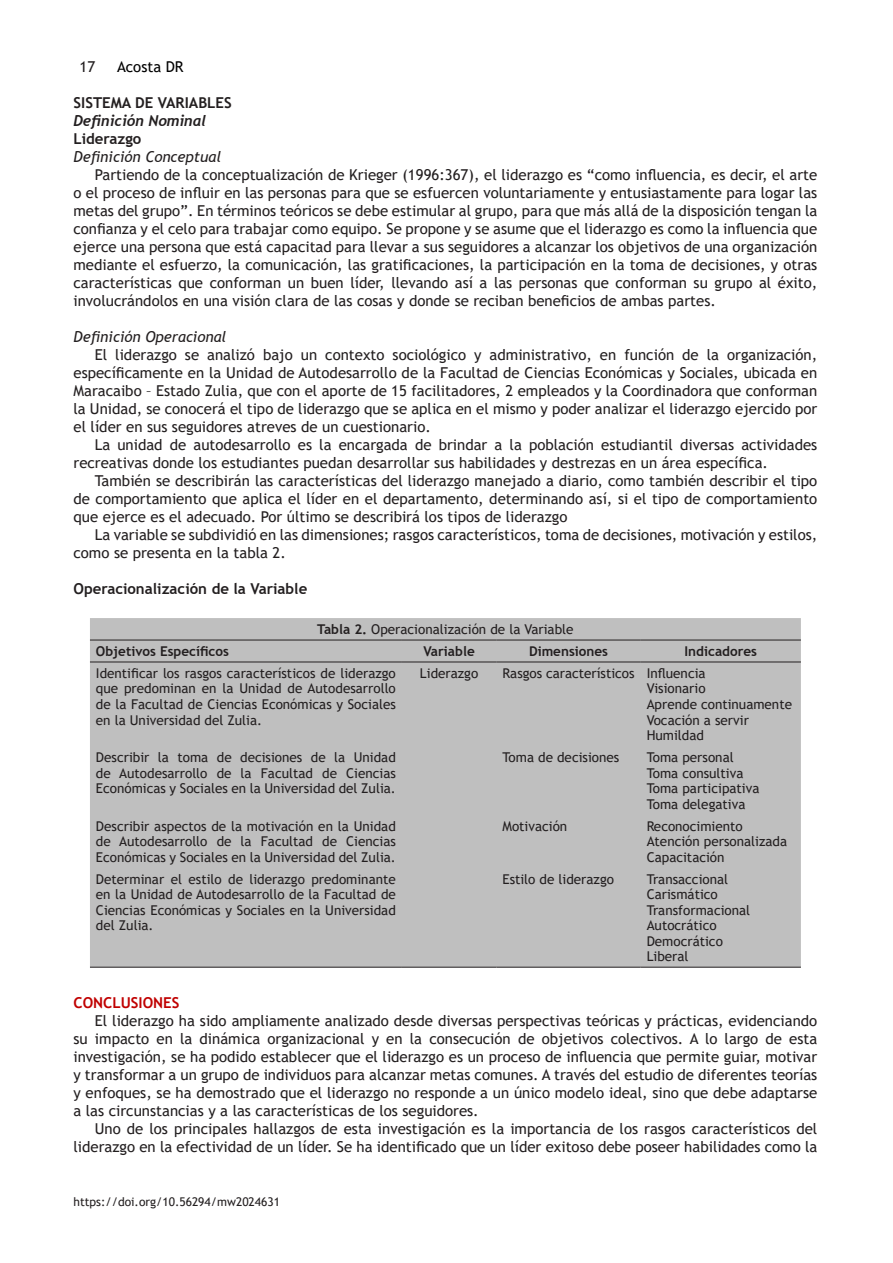
<style>
.page{position:relative;width:893px;height:1263px;background:#fff}
.page>*{position:absolute;margin:0;border:0;box-sizing:border-box;transform-origin:0 0}
.t1{font:15px/18px "Trebuchet MS";color:#231f20;text-align:justify}
.t2{font:700 15px "Trebuchet MS";color:#231f20}
.t3{font:italic 15px "Trebuchet MS";color:#231f20}
.t4{font:italic 700 15px "Trebuchet";color:#231f20}
.t5{font:700 15px "Trebuchet MS";color:#c00000}
.t6{font:15px "Trebuchet MS";color:#000}
.t7{font:13.5px/15.5px "Trebuchet MS";color:#231f20;text-align:justify}
.t8{font:700 13.5px "Trebuchet MS";color:#231f20}
.t9{font:12px "Trebuchet MS";color:#231f20}
.s1{font-weight:700}
</style>
<div class="page">
<div style="left:90px;top:618px;width:711px;height:349px;background:#bfbfbf"></div>
<hr style="left:90px;top:662px;width:312px;height:1px;background:#231f20">
<hr style="left:402px;top:662px;width:94px;height:1px;background:#231f20">
<hr style="left:496px;top:662px;width:145px;height:1px;background:#231f20">
<hr style="left:641px;top:662px;width:160px;height:1px;background:#231f20">
<hr style="left:90px;top:640px;width:312px;height:1px;background:#231f20">
<hr style="left:402px;top:640px;width:94px;height:1px;background:#231f20">
<hr style="left:496px;top:640px;width:145px;height:1px;background:#231f20">
<hr style="left:641px;top:640px;width:160px;height:1px;background:#231f20">
<hr style="left:90px;top:967px;width:312px;height:1px;background:#231f20">
<hr style="left:402px;top:967px;width:94px;height:1px;background:#231f20">
<hr style="left:496px;top:967px;width:145px;height:1px;background:#231f20">
<hr style="left:641px;top:967px;width:160px;height:1px;background:#231f20">
<p class="t1" style="left:80px;top:58px;width:17px">17</p>
<p class="t6" style="left:117px;top:57px;width:68px">Acosta DR</p>
<p class="t2" style="left:74px;top:93px;width:160px">SISTEMA DE VARIABLES</p>
<p class="t4" style="left:74px;top:111px;width:134px">Definición Nominal</p>
<p class="t2" style="left:74px;top:129px;width:69px">Liderazgo</p>
<p class="t3" style="left:74px;top:148px;width:149px">Definición Conceptual</p>
<p class="t1" style="left:74px;top:166px;width:745px;text-indent:21px">Partiendo de la conceptualización de Krieger (1996:367), el liderazgo es “como influencia, es decir, el arte o el proceso de influir en las personas para que se esfuercen voluntariamente y entusiastamente para logar las metas del grupo”. En términos teóricos se debe estimular al grupo, para que más allá de la disposición tengan la confianza y el celo para trabajar como equipo. Se propone y se asume que el liderazgo es como la influencia que ejerce una persona que está capacitad para llevar a sus seguidores a alcanzar los objetivos de una organización mediante el esfuerzo, la comunicación, las gratificaciones, la participación en la toma de decisiones, y otras características que conforman un buen líder, llevando así a las personas que conforman su grupo al éxito, involucrándolos en una visión clara de las cosas y donde se reciban beneficios de ambas partes.</p>
<p class="t3" style="left:74px;top:328px;width:154px">Definición Operacional</p>
<p class="t1" style="left:74px;top:346px;width:745px;text-indent:21px">El liderazgo se analizó bajo un contexto sociológico y administrativo, en función de la organización, específicamente en la Unidad de Autodesarrollo de la Facultad de Ciencias Económicas y Sociales, ubicada en Maracaibo – Estado Zulia, que con el aporte de 15 facilitadores, 2 empleados y la Coordinadora que conforman la Unidad, se conocerá el tipo de liderazgo que se aplica en el mismo y poder analizar el liderazgo ejercido por el líder en sus seguidores atreves de un cuestionario.</p>
<p class="t1" style="left:74px;top:436px;width:745px;text-indent:21px">La unidad de autodesarrollo es la encargada de brindar a la población estudiantil diversas actividades recreativas donde los estudiantes puedan desarrollar sus habilidades y destrezas en un área específica.</p>
<p class="t1" style="left:74px;top:472px;width:745px;text-indent:21px">También se describirán las características del liderazgo manejado a diario, como también describir el tipo de comportamiento que aplica el líder en el departamento, determinando así, si el tipo de comportamiento que ejerce es el adecuado. Por último se describirá los tipos de liderazgo</p>
<p class="t1" style="left:74px;top:526px;width:745px;text-indent:21px">La variable se subdividió en las dimensiones; rasgos característicos, toma de decisiones, motivación y estilos, como se presenta en la tabla 2.</p>
<p class="t2" style="left:74px;top:579px;width:235px">Operacionalización de la Variable</p>
<p class="t7" style="left:317px;top:621px;width:258px"><span class="s1">Tabla 2.</span> Operacionalización de la Variable</p>
<p class="t8" style="left:96px;top:643px;width:134px">Objetivos Específicos</p>
<p class="t8" style="left:424px;top:643px;width:53px">Variable</p>
<p class="t8" style="left:529px;top:643px;width:81px">Dimensiones</p>
<p class="t8" style="left:684px;top:643px;width:74px">Indicadores</p>
<p class="t7" style="left:96px;top:665px;width:301px">Identificar los rasgos característicos de liderazgo que predominan en la Unidad de Autodesarrollo de la Facultad de Ciencias Económicas y Sociales en la Universidad del Zulia.</p>
<p class="t7" style="left:420px;top:665px;width:60px">Liderazgo</p>
<p class="t7" style="left:502px;top:665px;width:134px">Rasgos característicos</p>
<p class="t7" style="left:647px;top:665px;width:60px">Influencia</p>
<p class="t7" style="left:647px;top:681px;width:60px">Visionario</p>
<p class="t7" style="left:647px;top:696px;width:147px">Aprende continuamente</p>
<p class="t7" style="left:647px;top:712px;width:104px">Vocación a servir</p>
<p class="t7" style="left:647px;top:727px;width:59px">Humildad</p>
<p class="t7" style="left:96px;top:749px;width:301px">Describir la toma de decisiones de la Unidad de Autodesarrollo de la Facultad de Ciencias Económicas y Sociales en la Universidad del Zulia.</p>
<p class="t7" style="left:502px;top:749px;width:118px">Toma de decisiones</p>
<p class="t7" style="left:647px;top:749px;width:89px">Toma personal</p>
<p class="t7" style="left:647px;top:765px;width:98px">Toma consultiva</p>
<p class="t7" style="left:647px;top:780px;width:114px">Toma participativa</p>
<p class="t7" style="left:647px;top:796px;width:100px">Toma delegativa</p>
<p class="t7" style="left:96px;top:818px;width:301px">Describir aspectos de la motivación en la Unidad de Autodesarrollo de la Facultad de Ciencias Económicas y Sociales en la Universidad del Zulia.</p>
<p class="t7" style="left:502px;top:818px;width:66px">Motivación</p>
<p class="t7" style="left:647px;top:818px;width:98px">Reconocimiento</p>
<p class="t7" style="left:647px;top:833px;width:142px">Atención personalizada</p>
<p class="t7" style="left:647px;top:849px;width:79px">Capacitación</p>
<p class="t7" style="left:96px;top:871px;width:301px">Determinar el estilo de liderazgo predominante en la Unidad de Autodesarrollo de la Facultad de Ciencias Económicas y Sociales en la Universidad del Zulia.</p>
<p class="t7" style="left:502px;top:871px;width:113px">Estilo de liderazgo</p>
<p class="t7" style="left:647px;top:871px;width:83px">Transaccional</p>
<p class="t7" style="left:647px;top:886px;width:73px">Carismático</p>
<p class="t7" style="left:647px;top:902px;width:105px">Transformacional</p>
<p class="t7" style="left:647px;top:917px;width:72px">Autocrático</p>
<p class="t7" style="left:647px;top:933px;width:78px">Democrático</p>
<p class="t7" style="left:647px;top:948px;width:43px">Liberal</p>
<p class="t5" style="left:74px;top:993px;width:107px">CONCLUSIONES</p>
<p class="t1" style="left:74px;top:1012px;width:745px;text-indent:21px">El liderazgo ha sido ampliamente analizado desde diversas perspectivas teóricas y prácticas, evidenciando su impacto en la dinámica organizacional y en la consecución de objetivos colectivos. A lo largo de esta investigación, se ha podido establecer que el liderazgo es un proceso de influencia que permite guiar, motivar y transformar a un grupo de individuos para alcanzar metas comunes. A través del estudio de diferentes teorías y enfoques, se ha demostrado que el liderazgo no responde a un único modelo ideal, sino que debe adaptarse a las circunstancias y a las características de los seguidores.</p>
<p class="t1" style="left:74px;top:1120px;width:745px;text-align:right">Uno de los principales hallazgos de esta investigación es la importancia de los rasgos característicos del liderazgo en la efectividad de un líder. Se ha identificado que un líder exitoso debe poseer habilidades como la</p>
<p class="t9" style="left:74px;top:1194px;width:208px">https://doi.org/10.56294/mw2024631</p>
</div>
